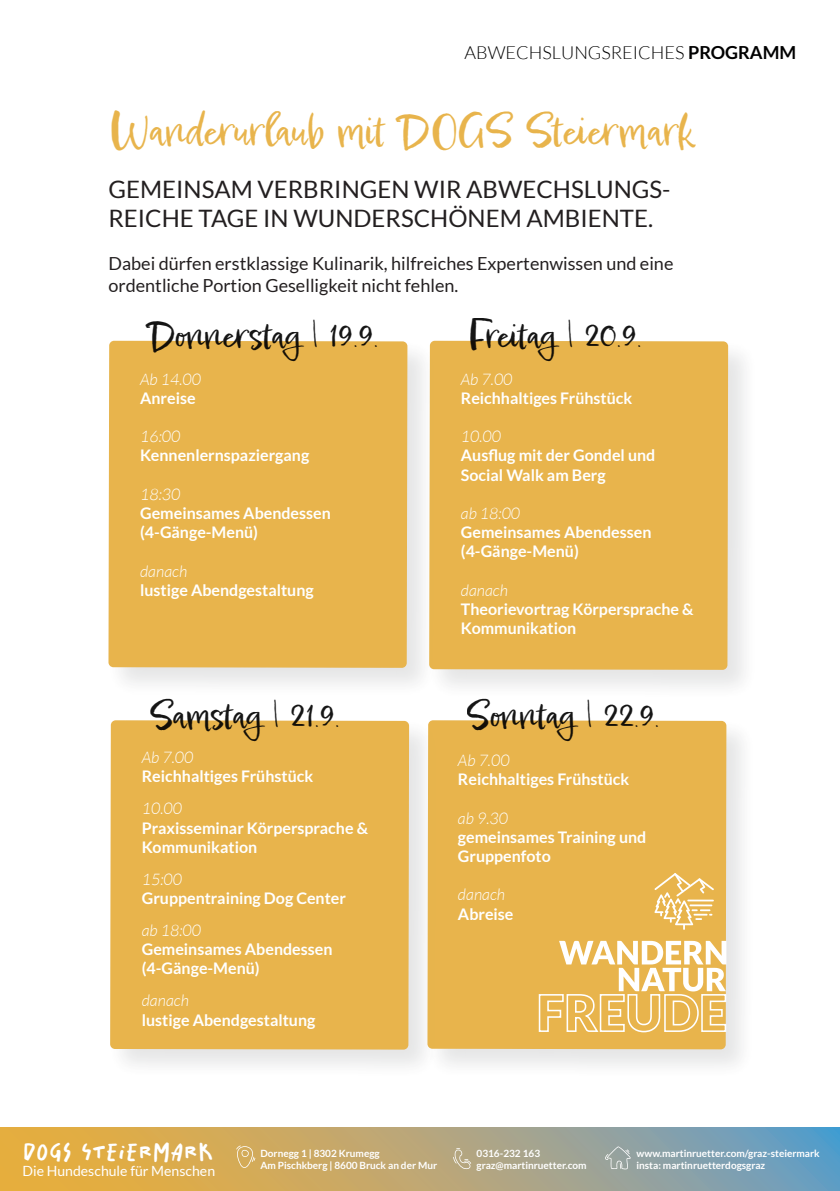
<style>
.page{position:relative;width:840px;height:1191px;background:#fff}
.page>*{position:absolute;margin:0;border:0;box-sizing:border-box;transform-origin:0 0}
.t1{font:42px "Epicursive Script";color:#e6ae3d}
.t2{font:36.2px "Epicursive Script";color:#000001}
.t3{font:25.8px "Salted";color:#fff}
.t4{font:24px/28.8px "Lato";color:#231f20}
.t5{font:18px/21.6px "Lato";color:#231f20}
.t6{font:300 18px "Lato";color:#000001}
.t7{font:700 16px/19.2px "Lato";color:#fff}
.t8{font:italic 300 16px "Lato";color:#fff}
.t9{font:14px "Lato";color:#fff}
.t10{font:700 10px/12px "Lato";color:#fff}
.s1{font-weight:700}
</style>
<div class="page">
<img style="left:113px;top:340px;width:306px;height:344px">
<div style="left:108px;top:341px;width:299px;height:327px;background:#e8b44c"></div>
<img style="left:419px;top:340px;width:325px;height:347px">
<div style="left:429px;top:341px;width:298px;height:329px;background:#e8b44c"></div>
<div style="left:110px;top:720px;width:299px;height:329px;background:#e8b44c"></div>
<img style="left:418px;top:724px;width:324px;height:346px">
<div style="left:427px;top:720px;width:299px;height:329px;background:#e8b44c"></div>
<svg style="left:654px;top:873px;width:59px;height:57px;background:#ecc473"></svg>
<svg style="left:537px;top:941px;width:189px;height:92px"></svg>
<svg style="left:0;top:1128px;width:839px;height:63px;background:#b2a67a"></svg>
<svg style="left:236px;top:1145px;width:19px;height:23px"></svg>
<svg style="left:604px;top:1146px;width:26px;height:24px"></svg>
<svg style="left:453px;top:1148px;width:18px;height:21px"></svg>
<p class="t6" style="left:464px;top:42px;width:333px">ABWECHSLUNGSREICHES <span class="s1">PROGRAMM</span></p>
<h1 class="t1" style="left:109px;top:108px;width:587px">Wanderurlaub mit DOGS Steiermark</h1>
<h3 class="t4" style="left:108px;top:175px;width:563px">GEMEINSAM VERBRINGEN WIR ABWECHSLUNGS-<br>REICHE TAGE IN WUNDERSCHÖNEM AMBIENTE.</h3>
<p class="t5" style="left:108px;top:253px;width:566px">Dabei dürfen erstklassige Kulinarik, hilfreiches Expertenwissen und eine ordentliche Portion Geselligkeit nicht fehlen.</p>
<h2 class="t2" style="left:148px;top:317px;width:232px">Donnerstag | 19.9.</h2>
<p class="t8" style="left:140px;top:370px;width:62px">Ab 14.00</p>
<p class="t7" style="left:140px;top:388px;width:57px">Anreise</p>
<p class="t8" style="left:140px;top:427px;width:42px">16:00</p>
<p class="t7" style="left:140px;top:446px;width:170px">Kennenlernspaziergang</p>
<p class="t8" style="left:140px;top:485px;width:42px">18:30</p>
<p class="t7" style="left:140px;top:504px;width:192px">Gemeinsames Abendessen (4-Gänge-Menü)</p>
<p class="t8" style="left:140px;top:562px;width:49px">danach</p>
<p class="t7" style="left:140px;top:580px;width:175px">lustige Abendgestaltung</p>
<h2 class="t2" style="left:149px;top:696px;width:192px">Samstag | 21.9.</h2>
<p class="t8" style="left:142px;top:748px;width:53px">Ab 7.00</p>
<p class="t7" style="left:142px;top:767px;width:173px">Reichhaltiges Frühstück</p>
<p class="t8" style="left:142px;top:799px;width:42px">10.00</p>
<p class="t7" style="left:142px;top:818px;width:228px">Praxisseminar Körpersprache &amp;<br>Kommunikation</p>
<p class="t8" style="left:142px;top:870px;width:42px">15:00</p>
<p class="t7" style="left:142px;top:888px;width:206px">Gruppentraining Dog Center</p>
<p class="t8" style="left:142px;top:921px;width:61px">ab 18:00</p>
<p class="t7" style="left:142px;top:939px;width:192px">Gemeinsames Abendessen (4-Gänge-Menü)</p>
<p class="t8" style="left:142px;top:991px;width:49px">danach</p>
<p class="t7" style="left:142px;top:1010px;width:175px">lustige Abendgestaltung</p>
<h2 class="t2" style="left:468px;top:317px;width:175px">Freitag | 20.9.</h2>
<p class="t8" style="left:460px;top:370px;width:53px">Ab 7.00</p>
<p class="t7" style="left:460px;top:388px;width:173px">Reichhaltiges Frühstück</p>
<p class="t8" style="left:460px;top:427px;width:42px">10.00</p>
<p class="t7" style="left:460px;top:446px;width:196px">Ausûug mit der Gondel und<br>Social Walk am Berg</p>
<p class="t8" style="left:460px;top:504px;width:61px">ab 18:00</p>
<p class="t7" style="left:460px;top:523px;width:192px">Gemeinsames Abendessen (4-Gänge-Menü)</p>
<p class="t8" style="left:460px;top:581px;width:49px">danach</p>
<p class="t7" style="left:460px;top:600px;width:234px">Theorievortrag Körpersprache &amp;<br>Kommunikation</p>
<h2 class="t2" style="left:466px;top:696px;width:194px">Sonntag | 22.9.</h2>
<p class="t8" style="left:457px;top:751px;width:53px">Ab 7.00</p>
<p class="t7" style="left:457px;top:769px;width:173px">Reichhaltiges Frühstück</p>
<p class="t8" style="left:457px;top:808px;width:52px">ab 9.30</p>
<p class="t7" style="left:457px;top:827px;width:190px">gemeinsames Training und<br>Gruppenfoto</p>
<p class="t8" style="left:457px;top:885px;width:49px">danach</p>
<p class="t7" style="left:457px;top:904px;width:57px">Abreise</p>
<h3 class="t3" style="left:22px;top:1139px;width:192px">DOGS STEIERMARK</h3>
<p class="t9" style="left:22px;top:1163px;width:194px">Die Hundeschule für Menschen</p>
<p class="t10" style="left:260px;top:1147px;width:178px">Dornegg 1 | 8302 Krumegg<br>Am Pischkberg | 8600 Bruck an der Mur</p>
<p class="t10" style="left:476px;top:1147px;width:111px">0316-232 163 graz@martinruetter.com</p>
<p class="t10" style="left:636px;top:1147px;width:185px">www.martinruetter.com/graz-steiermark insta: martinruetterdogsgraz</p>
</div>
